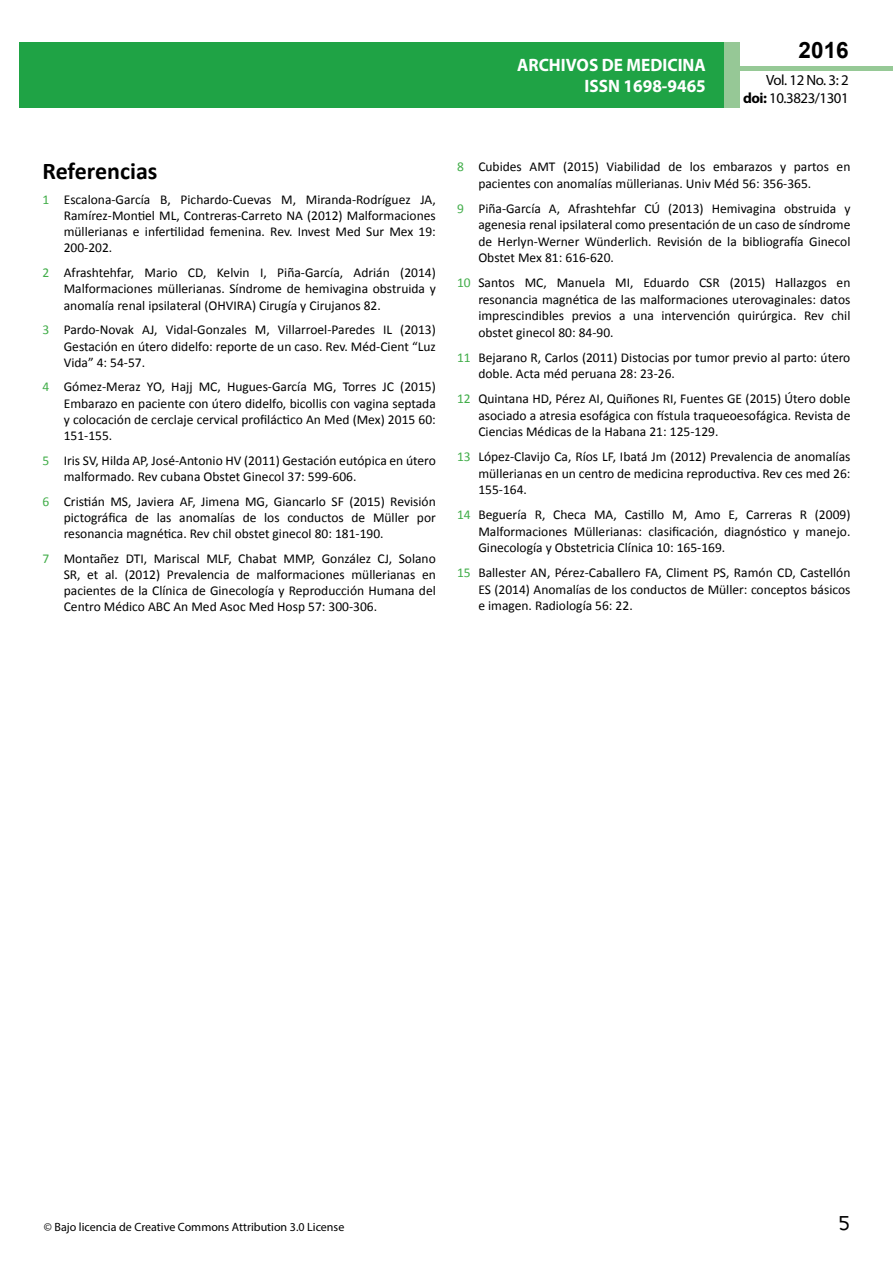
<style>
.page{position:relative;width:893px;height:1263px;background:#fff}
.page>*{position:absolute;margin:0;border:0;box-sizing:border-box;transform-origin:0 0}
.t1{font:25.5px "Tunga";color:#000}
.t2{font:700 24px "Calibri";color:#000}
.t3{font:700 22.5px "Arial";color:#000}
.t4{font:700 18px/21.6px "Myriad Pro";color:#fff;text-align:right;scale:.96 1}
.t5{font:14.85px/17.9px "Myriad Pro";letter-spacing:-.03em;color:#000;text-align:right}
.t6{font:13.5px/16.2px "Calibri";color:#000;text-align:justify}
.t7{font:12px "Myriad Pro";color:#000}
.s1{font-weight:700}
.s2{color:#41ad49}
</style>
<div class="page">
<div style="left:722px;top:66px;width:171px;height:5px;background:#96c996"></div>
<div style="left:19px;top:42px;width:706px;height:66px;background:#1fa345"></div>
<div style="left:725px;top:42px;width:15px;height:66px;background:#96c896"></div>
<h3 class="t4" style="left:517px;top:53px;width:198px">ARCHIVOS DE MEDICINA<br>ISSN 1698-9465</h3>
<h3 class="t3" style="left:799px;top:35px;width:52px">2016</h3>
<p class="t5" style="left:743px;top:71px;width:107px">Vol. 12 No. 3: 2 <span class="s1">doi:</span> 10.3823/1301</p>
<h2 class="t2" style="left:43px;top:156px;width:116px">Referencias</h2>
<p class="t6" style="left:64px;top:191px;width:374px;text-indent:-21px"><span class="s2">1</span> Escalona-García B, Pichardo-Cuevas M, Miranda-Rodríguez JA, Ramírez-Montiel ML, Contreras-Carreto NA (2012) Malformaciones müllerianas e infertilidad femenina. Rev. Invest Med Sur Mex 19:<br>200-202.</p>
<p class="t6" style="left:64px;top:265px;width:374px;text-indent:-21px"><span class="s2">2</span> Afrashtehfar, Mario CD, Kelvin I, Piña-García, Adrián (2014)<br>Malformaciones müllerianas. Síndrome de hemivagina obstruida y anomalía renal ipsilateral (OHVIRA) Cirugía y Cirujanos 82.</p>
<p class="t6" style="left:64px;top:322px;width:374px;text-indent:-21px"><span class="s2">3</span> Pardo-Novak AJ, Vidal-Gonzales M, Villarroel-Paredes IL (2013)<br>Gestación en útero didelfo: reporte de un caso. Rev. Méd-Cient “Luz Vida” 4: 54-57.</p>
<p class="t6" style="left:64px;top:379px;width:374px;text-indent:-21px"><span class="s2">4</span> Gómez-Meraz YO, Hajj MC, Hugues-García MG, Torres JC (2015)<br>Embarazo en paciente con útero didelfo, bicollis con vagina septada y colocación de cerclaje cervical profiláctico An Med (Mex) 2015 60:<br>151-155.</p>
<p class="t6" style="left:64px;top:452px;width:374px;text-indent:-21px"><span class="s2">5</span> Iris SV, Hilda AP, José-Antonio HV (2011) Gestación eutópica en útero malformado. Rev cubana Obstet Ginecol 37: 599-606.</p>
<p class="t6" style="left:64px;top:493px;width:374px;text-indent:-21px"><span class="s2">6</span> Cristián MS, Javiera AF, Jimena MG, Giancarlo SF (2015) Revisión pictográfica de las anomalías de los conductos de Müller por resonancia magnética. Rev chil obstet ginecol 80: 181-190.</p>
<p class="t6" style="left:64px;top:550px;width:374px;text-indent:-21px"><span class="s2">7</span> Montañez DTI, Mariscal MLF, Chabat MMP, González CJ, Solano SR, et al. (2012) Prevalencia de malformaciones müllerianas en pacientes de la Clínica de Ginecología y Reproducción Humana del Centro Médico ABC An Med Asoc Med Hosp 57: 300-306.</p>
<p class="t6" style="left:478px;top:159px;width:374px;text-indent:-21px"><span class="s2">8</span> Cubides AMT (2015) Viabilidad de los embarazos y partos en pacientes con anomalías müllerianas. Univ Méd 56: 356-365.</p>
<p class="t6" style="left:478px;top:200px;width:374px;text-indent:-21px"><span class="s2">9</span> Piña-García A, Afrashtehfar CÚ (2013) Hemivagina obstruida y agenesia renal ipsilateral como presentación de un caso de síndrome de Herlyn-Werner Wünderlich. Revisión de la bibliografía Ginecol Obstet Mex 81: 616-620.</p>
<p class="t6" style="left:478px;top:275px;width:374px;text-indent:-21px"><span class="s2">10</span> Santos MC, Manuela MI, Eduardo CSR (2015) Hallazgos en resonancia magnética de las malformaciones uterovaginales: datos imprescindibles previos a una intervención quirúrgica. Rev chil obstet ginecol 80: 84-90.</p>
<p class="t6" style="left:478px;top:349px;width:374px;text-indent:-21px"><span class="s2">11</span> Bejarano R, Carlos (2011) Distocias por tumor previo al parto: útero doble. Acta méd peruana 28: 23-26.</p>
<p class="t6" style="left:478px;top:391px;width:374px;text-indent:-21px"><span class="s2">12</span> Quintana HD, Pérez AI, Quiñones RI, Fuentes GE (2015) Útero doble asociado a atresia esofágica con fístula traqueoesofágica. Revista de Ciencias Médicas de la Habana 21: 125-129.</p>
<p class="t6" style="left:478px;top:449px;width:374px;text-indent:-21px"><span class="s2">13</span> López-Clavijo Ca, Ríos LF, Ibatá Jm (2012) Prevalencia de anomalías müllerianas en un centro de medicina reproductiva. Rev ces med 26:<br>155-164.</p>
<p class="t6" style="left:478px;top:507px;width:374px;text-indent:-21px"><span class="s2">14</span> Beguería R, Checa MA, Castillo M, Amo E, Carreras R (2009)<br>Malformaciones Müllerianas: clasificación, diagnóstico y manejo.<br>Ginecología y Obstetricia Clínica 10: 165-169.</p>
<p class="t6" style="left:478px;top:565px;width:374px;text-indent:-21px"><span class="s2">15</span> Ballester AN, Pérez-Caballero FA, Climent PS, Ramón CD, Castellón ES (2014) Anomalías de los conductos de Müller: conceptos básicos e imagen. Radiología 56: 22.</p>
<p class="t7" style="left:44px;top:1220px;width:302px">© Bajo licencia de Creative Commons Attribution 3.0 License</p>
<h1 class="t1" style="left:839px;top:1206px;width:13px">5</h1>
</div>
